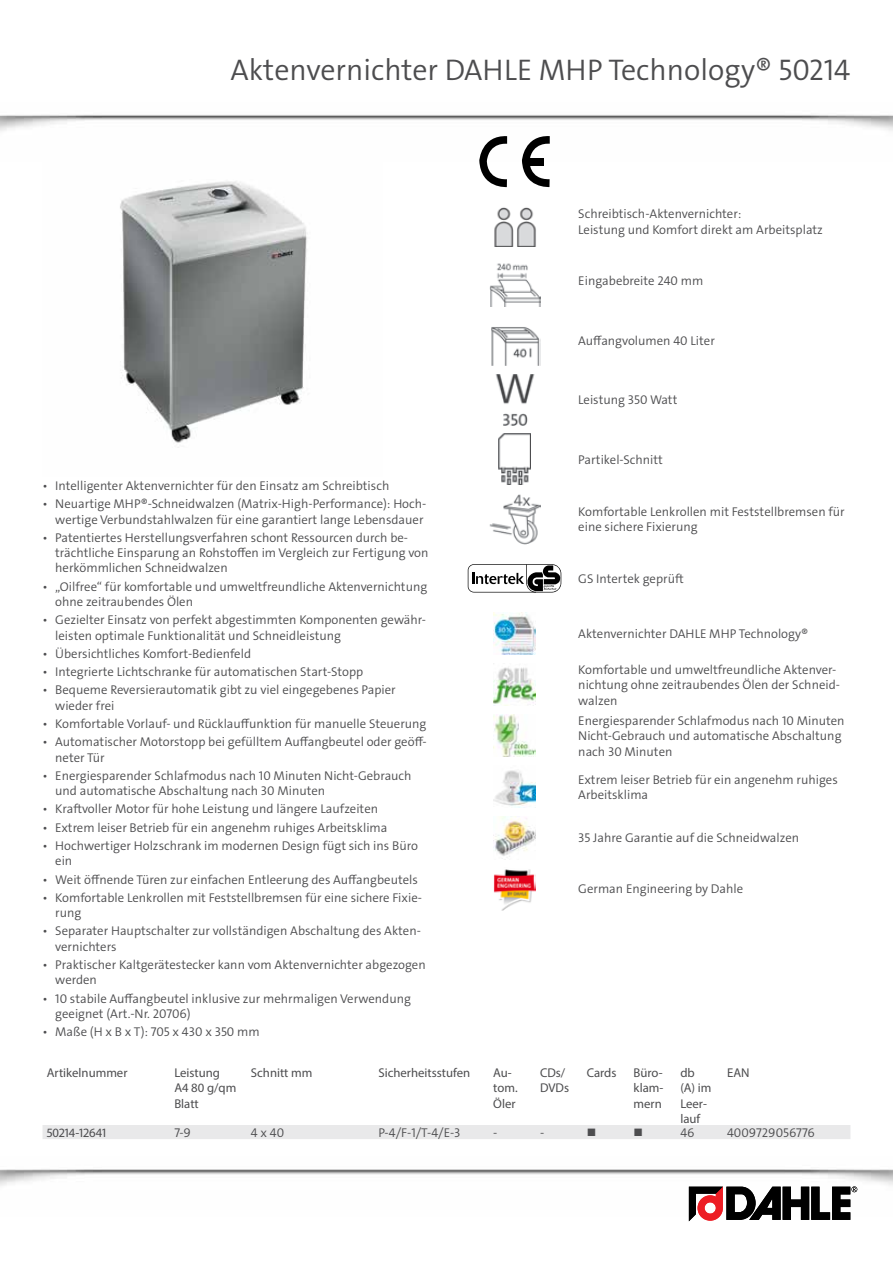
<style>
.page{position:relative;width:893px;height:1263px;background:#fff}
.page>*{position:absolute;margin:0;border:0;box-sizing:border-box;transform-origin:0 0}
.t1{font:300 30px "The Sans Os F";color:#4d4d4f}
.t2{font:300 12.75px/15.3px "The Sans Os F";color:#4d4d4f}
.t3{font:12.75px/15.3px "Myriad Pro";color:#4d4d4f}
.t4{font:12.75px "Wingdings";color:#4d4d4f}
</style>
<div class="page">
<img style="left:0;top:114px;width:893px;height:30px">
<svg style="left:689px;top:1186px;width:168px;height:35px"></svg>
<img style="left:43px;top:136px;width:340px;height:312px">
<svg style="left:479px;top:136px;width:28px;height:51px"></svg>
<svg style="left:522px;top:136px;width:28px;height:51px"></svg>
<img style="left:494px;top:207px;width:42px;height:40px">
<img style="left:489px;top:263px;width:51px;height:43px">
<img style="left:491px;top:327px;width:49px;height:39px">
<img style="left:495px;top:374px;width:40px;height:51px">
<img style="left:499px;top:434px;width:31px;height:51px">
<img style="left:489px;top:494px;width:51px;height:50px">
<svg style="left:468px;top:564px;width:93px;height:28px"></svg>
<img style="left:493px;top:612px;width:43px;height:43px">
<img style="left:493px;top:663px;width:43px;height:43px">
<img style="left:493px;top:714px;width:43px;height:43px">
<img style="left:493px;top:770px;width:43px;height:38px">
<img style="left:493px;top:816px;width:43px;height:43px">
<img style="left:493px;top:869px;width:43px;height:41px">
<div style="left:43px;top:1125px;width:807px;height:14px;background:#e9e9ea"></div>
<h1 class="t1" style="left:231px;top:50px;width:621px">Aktenvernichter DAHLE MHP Technology® 50214</h1>
<p class="t2" style="left:578px;top:206px;width:246px">Schreibtisch-Aktenvernichter:<br>Leistung und Komfort direkt am Arbeitsplatz</p>
<p class="t2" style="left:578px;top:273px;width:127px">Eingabebreite 240 mm</p>
<p class="t2" style="left:578px;top:333px;width:138px">Auffangvolumen 40 Liter</p>
<p class="t2" style="left:578px;top:393px;width:101px">Leistung 350 Watt</p>
<p class="t2" style="left:43px;top:478px;width:348px">• Intelligenter Aktenvernichter für den Einsatz am Schreibtisch</p>
<p class="t2" style="left:43px;top:496px;width:385px;text-align:right">• Neuartige MHP®-Schneidwalzen (Matrix-High-Performance): Hoch&shy;wertige Verbundstahlwalzen für eine garantiert lange Lebensdauer</p>
<p class="t2" style="left:55px;top:530px;width:375px;text-indent:-13px">• Patentiertes Herstellungsverfahren schont Ressourcen durch be&shy;trächtliche Einsparung an Rohstoffen im Vergleich zur Fertigung von herkömmlichen Schneidwalzen</p>
<p class="t2" style="left:55px;top:579px;width:373px;text-indent:-13px">• „Oilfree“ für komfortable und umweltfreundliche Aktenvernichtung ohne zeitraubendes Ölen</p>
<p class="t2" style="left:55px;top:612px;width:372px;text-indent:-13px">• Gezielter Einsatz von perfekt abgestimmten Komponenten gewähr&shy;leisten optimale Funktionalität und Schneidleistung</p>
<p class="t2" style="left:43px;top:646px;width:210px">• Übersichtliches Komfort-Bedienfeld</p>
<p class="t2" style="left:43px;top:664px;width:322px">• Integrierte Lichtschranke für automatischen Start-Stopp</p>
<p class="t2" style="left:55px;top:682px;width:342px;text-indent:-13px">• Bequeme Reversierautomatik gibt zu viel eingegebenes Papier wieder frei</p>
<p class="t2" style="left:43px;top:716px;width:385px">• Komfortable Vorlauf- und Rücklauffunktion für manuelle Steuerung</p>
<p class="t2" style="left:55px;top:734px;width:373px;text-indent:-13px">• Automatischer Motorstopp bei gefülltem Auffangbeutel oder geöff&shy;neter Tür</p>
<p class="t2" style="left:55px;top:768px;width:358px;text-indent:-13px">• Energiesparender Schlafmodus nach 10 Minuten Nicht-Gebrauch und automatische Abschaltung nach 30 Minuten</p>
<p class="t2" style="left:43px;top:801px;width:337px">• Kraftvoller Motor für hohe Leistung und längere Laufzeiten</p>
<p class="t2" style="left:43px;top:820px;width:346px">• Extrem leiser Betrieb für ein angenehm ruhiges Arbeitsklima</p>
<p class="t2" style="left:55px;top:838px;width:364px;text-indent:-13px">• Hochwertiger Holzschrank im modernen Design fügt sich ins Büro ein</p>
<p class="t2" style="left:43px;top:872px;width:377px">• Weit öffnende Türen zur einfachen Entleerung des Auffangbeutels</p>
<p class="t2" style="left:55px;top:890px;width:368px;text-indent:-13px">• Komfortable Lenkrollen mit Feststellbremsen für eine sichere Fixie&shy;rung</p>
<p class="t2" style="left:55px;top:923px;width:367px;text-indent:-13px">• Separater Hauptschalter zur vollständigen Abschaltung des Akten&shy;vernichters</p>
<p class="t2" style="left:55px;top:957px;width:372px;text-indent:-13px">• Praktischer Kaltgerätestecker kann vom Aktenvernichter abgezogen werden</p>
<p class="t2" style="left:55px;top:991px;width:357px;text-indent:-13px">• 10 stabile Auffangbeutel inklusive zur mehrmaligen Verwendung geeignet (Art.-Nr. 20706)</p>
<p class="t2" style="left:43px;top:1024px;width:219px">• Maße (H x B x T): 705 x 430 x 350 mm</p>
<p class="t2" style="left:578px;top:452px;width:86px">Partikel-Schnitt</p>
<p class="t2" style="left:578px;top:504px;width:268px">Komfortable Lenkrollen mit Feststellbremsen für eine sichere Fixierung</p>
<p class="t2" style="left:578px;top:571px;width:107px">GS Intertek geprüft</p>
<p class="t2" style="left:578px;top:626px;width:232px">Aktenvernichter DAHLE MHP Technology®</p>
<p class="t2" style="left:578px;top:662px;width:263px">Komfortable und umweltfreundliche Aktenver&shy;nichtung ohne zeitraubendes Ölen der Schneid&shy;walzen</p>
<p class="t2" style="left:578px;top:713px;width:268px">Energiesparender Schlafmodus nach 10 Minuten<br>Nicht-Gebrauch und automatische Abschaltung nach 30 Minuten</p>
<p class="t2" style="left:578px;top:772px;width:261px">Extrem leiser Betrieb für ein angenehm ruhiges<br>Arbeitsklima</p>
<p class="t2" style="left:578px;top:830px;width:222px">35 Jahre Garantie auf die Schneidwalzen</p>
<p class="t2" style="left:578px;top:882px;width:166px">German Engineering by Dahle</p>
<p class="t3" style="left:47px;top:1065px;width:82px">Artikelnummer</p>
<p class="t3" style="left:174px;top:1065px;width:64px">Leistung<br>A4 80 g/qm<br>Blatt</p>
<p class="t3" style="left:251px;top:1065px;width:63px">Schnitt mm</p>
<p class="t3" style="left:378px;top:1065px;width:93px">Sicherheitsstufen</p>
<p class="t3" style="left:493px;top:1065px;width:26px">Au&shy;tom.<br>Öler</p>
<p class="t3" style="left:540px;top:1065px;width:31px">CDs/<br>DVDs</p>
<p class="t3" style="left:587px;top:1065px;width:31px">Cards</p>
<p class="t3" style="left:634px;top:1065px;width:31px;text-align:justify">Büro&shy;klam&shy;mern</p>
<p class="t3" style="left:680px;top:1065px;width:33px">db (A) im<br>Leer&shy;lauf</p>
<p class="t3" style="left:727px;top:1065px;width:24px">EAN</p>
<p class="t3" style="left:47px;top:1124px;width:61px">50214-12641</p>
<p class="t2" style="left:174px;top:1125px;width:18px">7-9</p>
<p class="t2" style="left:251px;top:1125px;width:35px">4 x 40</p>
<p class="t2" style="left:378px;top:1125px;width:84px">P-4/F-1/T-4/E-3</p>
<p class="t2" style="left:493px;top:1125px;width:6px">-</p>
<p class="t2" style="left:540px;top:1125px;width:6px">-</p>
<p class="t4" style="left:587px;top:1125px;width:11px">■</p>
<p class="t4" style="left:634px;top:1125px;width:11px">■</p>
<p class="t2" style="left:680px;top:1125px;width:16px">46</p>
<p class="t2" style="left:727px;top:1125px;width:89px">4009729056776</p>
</div>
